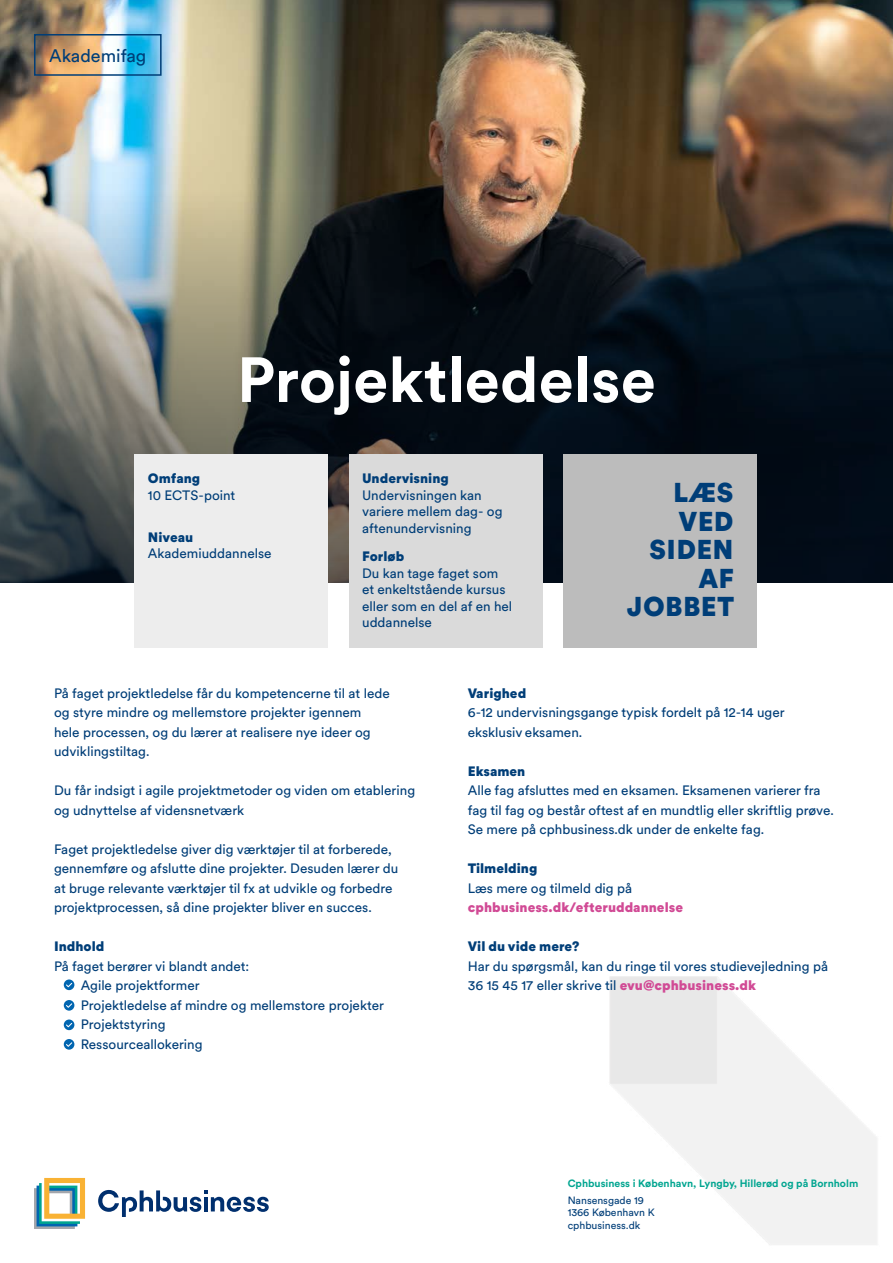
<style>
.page{position:relative;width:893px;height:1263px;background:#fff}
.page>*{position:absolute;margin:0;border:0;box-sizing:border-box;transform-origin:0 0}
.Titel{font:700 63px "Circular XX";color:#fff}
.t1{font:900 27px/28.5px "Circular XX";letter-spacing:.01em;color:#003e78;text-align:right}
.t2{font:18px "Circular Std";color:#003e78}
.Brødtekst{font:13.5px/19.5px "Circular XX";color:#003e78}
.Faktaboks{font:13.5px/16.5px "Circular XX";color:#003e78}
.Overskrift{font:900 13.5px "Circular XX";color:#003e78}
.Brødtekst-2{font:900 13.5px/19.5px "Circular XX";color:#d14a95}
.t3{font:700 10.5px "Circular Std";color:#00a590}
.t4{font:10.5px/12.6px "Circular Std";color:#003e78}
.s1{font-weight:400;color:#003e78}
.s2{font-weight:900;color:#d14a95}
</style>
<div class="page">
<svg style="left:34px;top:1178px;width:51px;height:51px"></svg>
<svg style="left:98px;top:1190px;width:171px;height:27px"></svg>
<img style="left:0;top:0;width:893px;height:121px">
<img style="left:0;top:121px;width:893px;height:462px">
<div style="left:135px;top:454px;width:193px;height:194px;background:#ededed"></div>
<div style="left:349px;top:454px;width:194px;height:194px;background:#dadada"></div>
<div style="left:563px;top:454px;width:194px;height:194px;background:#bcbcbc"></div>
<div style="left:64px;top:1000px;width:10px;height:11px;background:#0065b0;border-radius:50%"></div>
<svg style="left:66px;top:1003px;width:6px;height:5px"></svg>
<div style="left:64px;top:1019px;width:10px;height:11px;background:#0065b0;border-radius:50%"></div>
<svg style="left:66px;top:1023px;width:6px;height:4px"></svg>
<div style="left:64px;top:1039px;width:10px;height:11px;background:#0065b0;border-radius:50%"></div>
<svg style="left:66px;top:1042px;width:6px;height:5px"></svg>
<div style="left:64px;top:979px;width:10px;height:11px;background:#0065b0;border-radius:50%"></div>
<svg style="left:66px;top:983px;width:6px;height:4px"></svg>
<div style="left:34px;top:34px;width:128px;height:42px;border:2px solid #003e78"></div>
<h3 class="t2" style="left:49px;top:45px;width:99px">Akademifag</h3>
<h1 class="Titel" style="left:237px;top:336px;width:421px">Projektledelse</h1>
<h2 class="Overskrift" style="left:148px;top:469px;width:54px">Omfang</h2>
<p class="Faktaboks" style="left:148px;top:486px;width:89px">10 ECTS-point</p>
<h2 class="Overskrift" style="left:148px;top:527px;width:47px">Niveau</h2>
<p class="Faktaboks" style="left:148px;top:544px;width:125px">Akademiuddannelse</p>
<h2 class="Overskrift" style="left:362px;top:469px;width:88px">Undervisning</h2>
<p class="Faktaboks" style="left:362px;top:486px;width:142px">Undervisningen kan variere mellem dag- og aftenundervisning</p>
<h2 class="Overskrift" style="left:362px;top:547px;width:44px">Forløb</h2>
<p class="Faktaboks" style="left:362px;top:564px;width:152px">Du kan tage faget som et enkeltstående kursus eller som en del af en hel uddannelse</p>
<h2 class="t1" style="left:627px;top:477px;width:109px">LÆS<br>VED<br>SIDEN<br>AF<br>JOBBET</h2>
<p class="Brødtekst" style="left:54px;top:682px;width:337px">På faget projektledelse får du kompetencerne til at lede og styre mindre og mellemstore projekter igennem hele processen, og du lærer at realisere nye ideer og udviklingstiltag.</p>
<p class="Brødtekst" style="left:54px;top:780px;width:363px">Du får indsigt i agile projektmetoder og viden om etablering og udnyttelse af vidensnetværk</p>
<p class="Brødtekst" style="left:54px;top:838px;width:346px">Faget projektledelse giver dig værktøjer til at forberede, gennemføre og afslutte dine projekter. Desuden lærer du at bruge relevante værktøjer til fx at udvikle og forbedre projektprocessen, så dine projekter bliver en succes.</p>
<h2 class="Overskrift" style="left:54px;top:937px;width:52px">Indhold</h2>
<p class="Brødtekst" style="left:54px;top:955px;width:197px">På faget berører vi blandt andet:</p>
<p class="Brødtekst" style="left:81px;top:975px;width:120px">Agile projektformer</p>
<p class="Brødtekst" style="left:81px;top:994px;width:305px">Projektledelse af mindre og mellemstore projekter</p>
<p class="Brødtekst" style="left:81px;top:1014px;width:86px">Projektstyring</p>
<p class="Brødtekst" style="left:81px;top:1033px;width:123px">Ressourceallokering</p>
<h2 class="Overskrift" style="left:468px;top:683px;width:60px">Varighed</h2>
<p class="Brødtekst" style="left:468px;top:702px;width:318px">6-12 undervisningsgange typisk fordelt på 12-14 uger eksklusiv eksamen.</p>
<h2 class="Overskrift" style="left:468px;top:761px;width:59px">Eksamen</h2>
<p class="Brødtekst" style="left:468px;top:780px;width:368px">Alle fag afsluttes med en eksamen. Eksamenen varierer fra fag til fag og består oftest af en mundtlig eller skriftlig prøve.<br>Se mere på cphbusiness.dk under de enkelte fag.</p>
<h2 class="Overskrift" style="left:468px;top:859px;width:71px">Tilmelding</h2>
<p class="Brødtekst-2" style="left:468px;top:877px;width:217px"><span class="s1">Læs mere og tilmeld dig på </span>cphbusiness.dk/efteruddannelse</p>
<h2 class="Overskrift" style="left:468px;top:937px;width:113px">Vil du vide mere?</h2>
<p class="Brødtekst" style="left:468px;top:955px;width:362px">Har du spørgsmål, kan du ringe til vores studievejledning på<br>36 15 45 17 eller skrive til <span class="s2">evu@cphbusiness.dk</span></p>
<p class="t3" style="left:568px;top:1177px;width:292px">Cphbusiness i København, Lyngby, Hillerød og på Bornholm</p>
<p class="t4" style="left:568px;top:1193px;width:89px">Nansensgade 19<br>1366 København K cphbusiness.dk</p>
</div>
